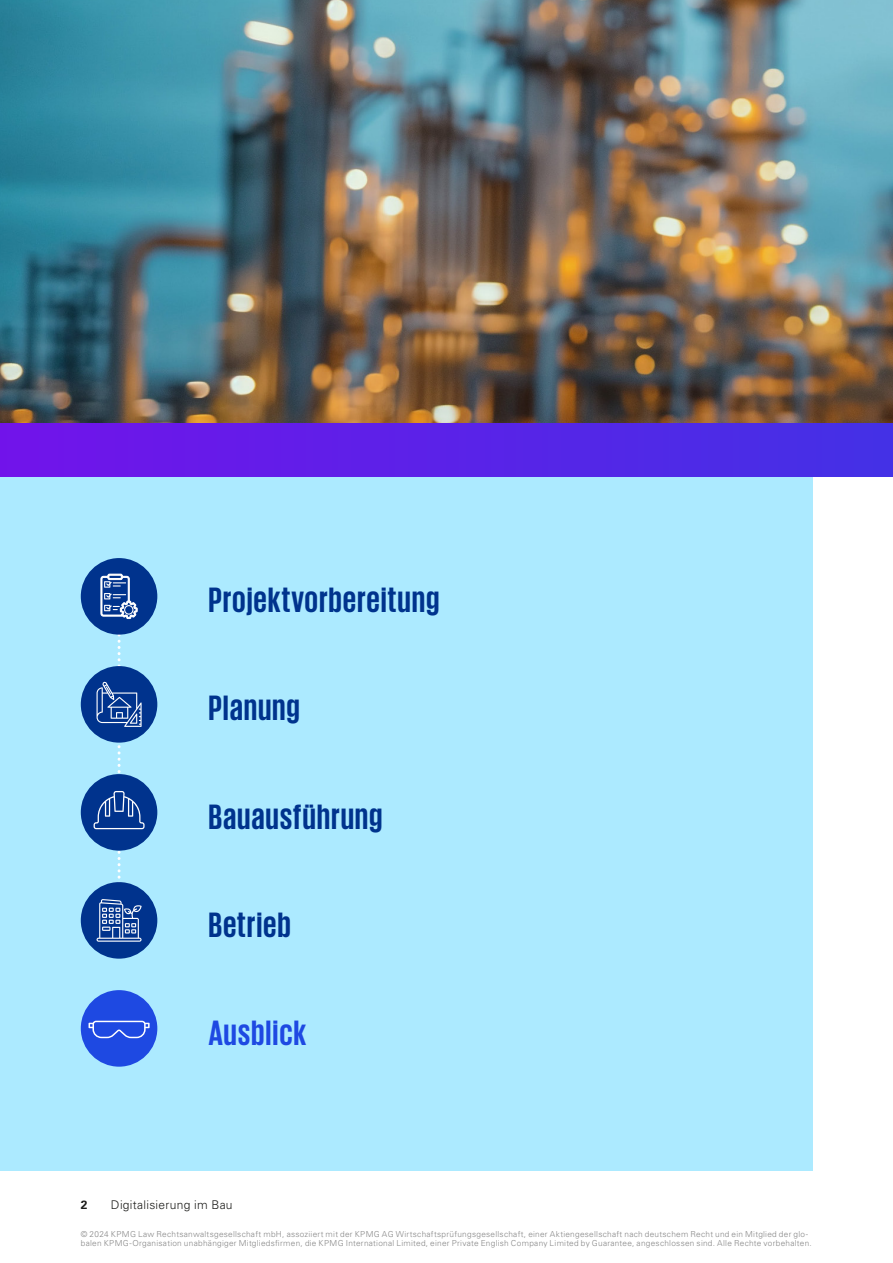
<style>
.page{position:relative;width:893px;height:1263px;background:#fff}
.page>*{position:absolute;margin:0;border:0;box-sizing:border-box;transform-origin:0 0}
.t1{font:700 36px "KPMG";letter-spacing:.025em;color:#00338d}
.t2{font:700 36px "KPMG";letter-spacing:.025em;color:#1e49e2}
.t3{font:300 12px "Univers LT Std";letter-spacing:.025em;color:#1d1d1b}
.t4{font:700 12px "Univers LT Std";color:#1d1d1b}
.t5{font:300 8.25px/9px "Univers LT Std";letter-spacing:.035em;color:#878787}
</style>
<div class="page">
<div style="left:0;top:450px;width:812px;height:720px;background:#aceaff"></div>
<img style="left:0;top:0;width:893px;height:423px">
<div style="left:0;top:423px;width:893px;height:54px;background:linear-gradient(to right,#7113ea,#4431e6)"></div>
<div style="left:81px;top:666px;width:76px;height:77px;background:#00338d;border-radius:50%"></div>
<div style="left:81px;top:774px;width:76px;height:77px;background:#00338d;border-radius:50%"></div>
<div style="left:81px;top:882px;width:76px;height:77px;background:#00338d;border-radius:50%"></div>
<div style="left:81px;top:990px;width:76px;height:77px;background:#1e49e2;border-radius:50%"></div>
<svg style="left:89px;top:1021px;width:61px;height:17px"></svg>
<div style="left:81px;top:558px;width:76px;height:77px;background:#00338d;border-radius:50%"></div>
<svg style="left:94px;top:574px;width:51px;height:368px"></svg>
<h1 class="t1" style="left:208px;top:582px;width:233px">Projektvorbereitung</h1>
<h1 class="t1" style="left:208px;top:690px;width:93px">Planung</h1>
<h1 class="t1" style="left:208px;top:798px;width:176px">Bauausführung</h1>
<h1 class="t1" style="left:208px;top:906px;width:84px">Betrieb</h1>
<h1 class="t2" style="left:208px;top:1014px;width:99px">Ausblick</h1>
<h2 class="t4" style="left:81px;top:1198px;width:8px">2</h2>
<h2 class="t3" style="left:111px;top:1197px;width:123px">Digitalisierung im Bau</h2>
<p class="t5" style="left:81px;top:1229px;width:733px">© 2024 KPMG Law Rechtsanwaltsgesellschaft mbH, assoziiert mit der KPMG AG Wirtschaftsprüfungsgesellschaft, einer Aktiengesellschaft nach deutschem Recht und ein Mitglied der glo&shy;balen KPMG-Organisation unabhängiger Mitgliedsfirmen, die KPMG International Limited, einer Private English Company Limited by Guarantee, angeschlossen sind. Alle Rechte vorbehalten.</p>
</div>
